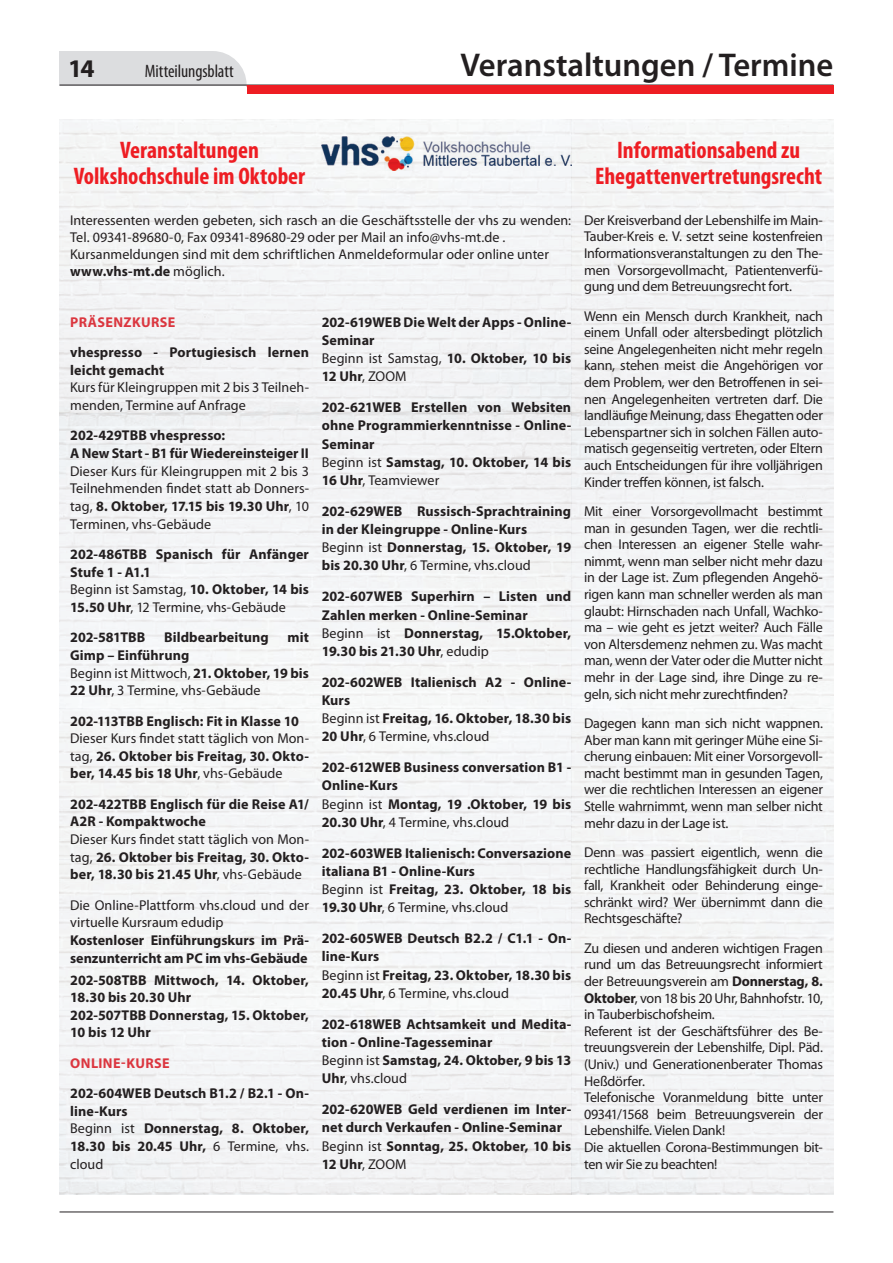
<style>
.page{position:relative;width:893px;height:1263px;background:#fff}
.page>*{position:absolute;margin:0;border:0;box-sizing:border-box;transform-origin:0 0}
.t1{font:600 33px "Myriad Pro";color:#231f20}
.t2{font:700 25.5px "Myriad Pro";color:#231f20}
.t3{font:700 condensed 24px/25.5px "Myriad Pro";color:#ee1d23;text-align:center}
.t4{font:condensed 18px "Myriad Pro";letter-spacing:-.005em;color:#231f20}
.t5{font:14.25px/16.6px "Myriad Pro";letter-spacing:-.015em;color:#231f20;text-align:justify}
.t6{font:700 14.25px/18.1px "Myriad Pro";letter-spacing:.005em;color:#231f20}
.t7{font:14.25px/17.7px "Myriad Pro";letter-spacing:.005em;color:#231f20}
.t8{font:700 14.25px "Myriad Pro";letter-spacing:.03em;color:#db363f}
.s1{font-weight:700}
.s2{font-weight:400}
</style>
<div class="page">
<hr style="left:60px;top:1211px;width:773px;height:1px;background:#231f20">
<svg style="left:60px;top:51px;width:773px;height:43px"></svg>
<img style="left:60px;top:119px;width:774px;height:1076px">
<img style="left:322px;top:137px;width:249px;height:34px">
<h2 class="t2" style="left:68px;top:54px;width:28px">14</h2>
<p class="t4" style="left:145px;top:61px;width:91px">Mitteilungsblatt</p>
<h1 class="t1" style="left:460px;top:46px;width:374px">Veranstaltungen / Termine</h1>
<h3 class="t3" style="left:74px;top:138px;width:233px">Veranstaltungen<br>Volkshochschule im Oktober</h3>
<p class="t7" style="left:70px;top:212px;width:503px;line-height:17.2px">Interessenten werden gebeten, sich rasch an die Geschäftsstelle der vhs zu wenden:<br>Tel. 09341-89680-0, Fax 09341-89680-29 oder per Mail an info@vhs-mt.de .<br>Kursanmeldungen sind mit dem schriftlichen Anmeldeformular oder online unter <span class="s1">www.vhs-mt.de</span> möglich.</p>
<p class="t8" style="left:70px;top:314px;width:107px">PRÄSENZKURSE</p>
<p class="t6" style="left:70px;top:344px;width:240px;line-height:17.7px">vhespresso - Portugiesisch lernen leicht gemacht</p>
<p class="t7" style="left:70px;top:379px;width:240px">Kurs für Kleingruppen mit 2 bis 3 Teilneh&shy;menden, Termine auf Anfrage</p>
<p class="t6" style="left:70px;top:427px;width:240px;line-height:17.7px">202-429TBB vhespresso:<br>A New Start - B1 für Wiedereinsteiger II</p>
<p class="t5" style="left:70px;top:462px;width:240px;line-height:17.7px">Dieser Kurs für Kleingruppen mit 2 bis 3<br>Teilnehmenden findet statt ab Donners&shy;tag, <span class="s1">8. Oktober, 17.15 bis 19.30 Uhr</span>, 10<br>Terminen, vhs-Gebäude</p>
<p class="t6" style="left:70px;top:545px;width:240px;line-height:17.7px">202-486TBB Spanisch für Anfänger<br>Stufe 1 - A1.1<br><span class="s2">Beginn ist Samstag,</span> 10. Oktober, 14 bis<br>15.50 Uhr<span class="s2">, 12 Termine, vhs-Gebäude</span></p>
<p class="t6" style="left:70px;top:629px;width:77px">202-581TBB</p>
<p class="t6" style="left:164px;top:629px;width:106px">Bildbearbeitung</p>
<p class="t6" style="left:288px;top:629px;width:23px">mit</p>
<p class="t7" style="left:70px;top:646px;width:240px"><span class="s1">Gimp – Einführung<br></span>Beginn ist Mittwoch, <span class="s1">21. Oktober, 19 bis<br>22 Uhr</span>, 3 Termine, vhs-Gebäude</p>
<p class="t6" style="left:70px;top:712px;width:230px">202-113TBB Englisch: Fit in Klasse 10</p>
<p class="t5" style="left:70px;top:730px;width:240px;line-height:17.7px">Dieser Kurs findet statt täglich von Mon&shy;tag, <span class="s1">26. Oktober bis Freitag, 30. Okto&shy;ber, 14.45 bis 18 Uhr</span>, vhs-Gebäude</p>
<p class="t6" style="left:70px;top:795px;width:240px;line-height:17.7px">202-422TBB Englisch für die Reise A1/<br>A2R - Kompaktwoche</p>
<p class="t5" style="left:70px;top:831px;width:240px;line-height:17.7px">Dieser Kurs findet statt täglich von Mon&shy;tag, <span class="s1">26. Oktober bis Freitag, 30. Okto&shy;ber, 18.30 bis 21.45 Uhr</span>, vhs-Gebäude</p>
<p class="t7" style="left:70px;top:896px;width:240px">Die Online-Plattform vhs.cloud und der virtuelle Kursraum edudip</p>
<p class="t6" style="left:70px;top:931px;width:240px;line-height:17.7px">Kostenloser Einführungskurs im Prä&shy;senzunterricht am PC im vhs-Gebäude</p>
<p class="t6" style="left:70px;top:971px;width:240px;line-height:17.7px">202-508TBB Mittwoch, 14. Oktober,<br>18.30 bis 20.30 Uhr<br>202-507TBB Donnerstag, 15. Oktober,<br>10 bis 12 Uhr</p>
<p class="t8" style="left:70px;top:1055px;width:101px">ONLINE-KURSE</p>
<p class="t6" style="left:70px;top:1085px;width:240px;line-height:17.7px">202-604WEB Deutsch B1.2 / B2.1 - On&shy;line-Kurs<br><span class="s2">Beginn ist</span> Donnerstag, 8. Oktober,<br>18.30 bis 20.45 Uhr, <span class="s2">6 Termine, vhs. cloud</span></p>
<p class="t6" style="left:322px;top:313px;width:251px">202-619WEB Die Welt der Apps - Online-<br>Seminar<br><span class="s2">Beginn ist Samstag,</span> 10. Oktober, 10 bis<br>12 Uhr<span class="s2">, ZOOM</span></p>
<p class="t6" style="left:322px;top:399px;width:251px">202-621WEB Erstellen von Websiten ohne Programmierkenntnisse - Online-<br>Seminar<br><span class="s2">Beginn ist</span> Samstag, 10. Oktober, 14 bis<br>16 Uhr<span class="s2">, Teamviewer</span></p>
<p class="t6" style="left:322px;top:502px;width:251px">202-629WEB Russisch-Sprachtraining in der Kleingruppe - Online-Kurs <span class="s2">Beginn ist</span> Donnerstag, 15. Oktober, 19 bis 20.30 Uhr<span class="s2">, 6 Termine, vhs.cloud</span></p>
<p class="t6" style="left:322px;top:588px;width:251px">202-607WEB Superhirn – Listen und<br>Zahlen merken - Online-Seminar<br><span class="s2">Beginn ist</span> Donnerstag, 15.Oktober,<br>19.30 bis 21.30 Uhr<span class="s2">, edudip</span></p>
<p class="t6" style="left:322px;top:673px;width:251px">202-602WEB Italienisch A2 - Online-<br>Kurs<br><span class="s2">Beginn ist</span> Freitag, 16. Oktober, 18.30 bis<br>20 Uhr<span class="s2">, 6 Termine, vhs.cloud</span></p>
<p class="t6" style="left:322px;top:758px;width:251px">202-612WEB Business conversation B1 -<br>Online-Kurs<br><span class="s2">Beginn ist</span> Montag, 19 .Oktober, 19 bis<br>20.30 Uhr<span class="s2">, 4 Termine, vhs.cloud</span></p>
<p class="t6" style="left:322px;top:844px;width:251px">202-603WEB Italienisch: Conversazione italiana B1 - Online-Kurs<br><span class="s2">Beginn ist</span> Freitag, 23. Oktober, 18 bis 19.30 Uhr<span class="s2">, 6 Termine, vhs.cloud</span></p>
<p class="t6" style="left:322px;top:929px;width:251px">202-605WEB Deutsch B2.2 / C1.1 - On&shy;line-Kurs<br><span class="s2">Beginn ist</span> Freitag, 23. Oktober, 18.30 bis<br>20.45 Uhr<span class="s2">, 6 Termine, vhs.cloud</span></p>
<p class="t6" style="left:322px;top:1015px;width:251px">202-618WEB Achtsamkeit und Medita&shy;tion - Online-Tagesseminar<br><span class="s2">Beginn ist</span> Samstag, 24. Oktober, 9 bis 13<br>Uhr<span class="s2">, vhs.cloud</span></p>
<p class="t6" style="left:322px;top:1100px;width:251px">202-620WEB Geld verdienen im Inter&shy;net durch Verkaufen - Online-Seminar<br><span class="s2">Beginn ist</span> Sonntag, 25. Oktober, 10 bis<br>12 Uhr<span class="s2">, ZOOM</span></p>
<h3 class="t3" style="left:595px;top:138px;width:229px">Informationsabend zu<br>Ehegattenvertretungsrecht</h3>
<p class="t5" style="left:584px;top:212px;width:240px">Der Kreisverband der Lebenshilfe im Main-Tauber-Kreis e. V. setzt seine kostenfreien Informationsveranstaltungen zu den The&shy;men Vorsorgevollmacht, Patientenverfü&shy;gung und dem Betreuungsrecht fort.</p>
<p class="t5" style="left:584px;top:308px;width:240px">Wenn ein Mensch durch Krankheit, nach einem Unfall oder altersbedingt plötzlich seine Angelegenheiten nicht mehr regeln kann, stehen meist die Angehörigen vor dem Problem, wer den Betroffenen in sei&shy;nen Angelegenheiten vertreten darf. Die landläufige Meinung, dass Ehegatten oder Lebenspartner sich in solchen Fällen auto&shy;matisch gegenseitig vertreten, oder Eltern auch Entscheidungen für ihre volljährigen Kinder treffen können, ist falsch.</p>
<p class="t5" style="left:584px;top:503px;width:240px">Mit einer Vorsorgevollmacht bestimmt man in gesunden Tagen, wer die rechtli&shy;chen Interessen an eigener Stelle wahr&shy;nimmt, wenn man selber nicht mehr dazu in der Lage ist. Zum pflegenden Angehö&shy;rigen kann man schneller werden als man glaubt: Hirnschaden nach Unfall, Wachko&shy;ma – wie geht es jetzt weiter? Auch Fälle von Altersdemenz nehmen zu. Was macht man, wenn der Vater oder die Mutter nicht mehr in der Lage sind, ihre Dinge zu re&shy;geln, sich nicht mehr zurechtfinden?</p>
<p class="t5" style="left:584px;top:715px;width:240px">Dagegen kann man sich nicht wappnen.<br>Aber man kann mit geringer Mühe eine Si&shy;cherung einbauen: Mit einer Vorsorgevoll&shy;macht bestimmt man in gesunden Tagen, wer die rechtlichen Interessen an eigener Stelle wahrnimmt, wenn man selber nicht mehr dazu in der Lage ist.</p>
<p class="t5" style="left:584px;top:844px;width:240px">Denn was passiert eigentlich, wenn die rechtliche Handlungsfähigkeit durch Un&shy;fall, Krankheit oder Behinderung einge&shy;schränkt wird? Wer übernimmt dann die Rechtsgeschäfte?</p>
<p class="t5" style="left:584px;top:940px;width:240px;text-align:left">Zu diesen und anderen wichtigen Fragen rund um das Betreuungsrecht informiert der Betreuungsverein am <span class="s1">Donnerstag, 8.<br>Oktober</span>, von 18 bis 20 Uhr, Bahnhofstr. 10, in Tauberbischofsheim.<br>Referent ist der Geschäftsführer des Be&shy;treuungsverein der Lebenshilfe, Dipl. Päd. (Univ.) und Generationenberater Thomas Heßdörfer.<br>Telefonische Voranmeldung bitte unter 09341/1568 beim Betreuungsverein der Lebenshilfe. Vielen Dank!<br>Die aktuellen Corona-Bestimmungen bit&shy;ten wir Sie zu beachten!</p>
</div>
